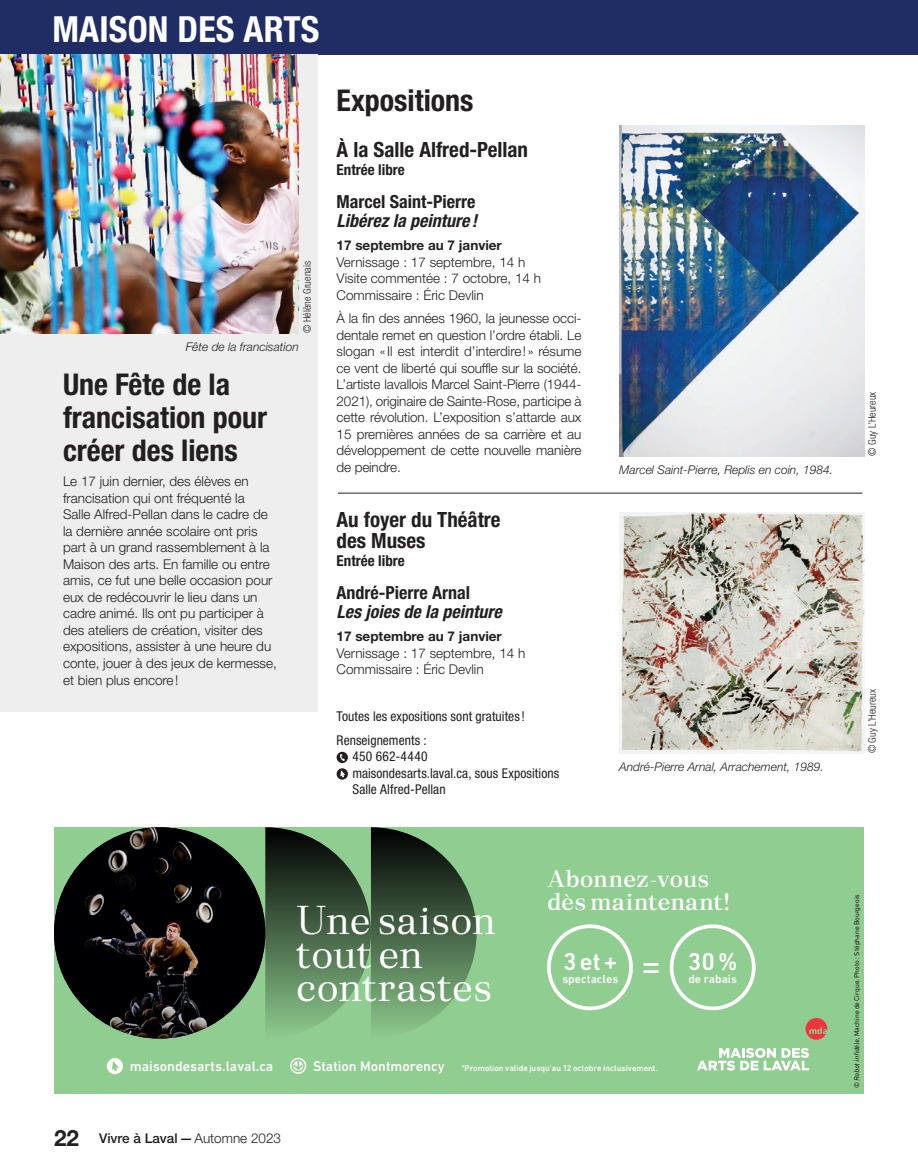
<style>
.page{position:relative;width:918px;height:1175px;background:#fff}
.page>*{position:absolute;margin:0;border:0;box-sizing:border-box;transform-origin:0 0}
.t1{font:40.2px/33.9px "Eckhart Text";letter-spacing:-.005em;color:#fff}
.t2{font:700 condensed 36px "Helvetica Neue LT Std";letter-spacing:.005em;color:#fff}
.t3{font:700 condensed 30px/33px "Helvetica Neue LT Std";color:#231f20}
.t4{font:500 24.75px "DIN Next LT Pro";color:#fff}
.t5{font:600 24px/22.2px "Eckhart Text";letter-spacing:-.005em;color:#fff}
.t6{font:700 condensed 21px/21px "Helvetica Neue LT Std";color:#231f20}
.t7{font:italic 700 condensed 18px "Helvetica Neue LT Std";color:#231f20}
.t8{font:700 condensed 18px "Helvetica Neue LT Std";color:#231f20}
.t9{font:700 condensed 15px "Helvetica Neue LT Std";color:#231f20}
.t10{font:500 14.25px "DIN Next LT Pro";color:#fff}
.t11{font:300 13.5px/16.5px "Helvetica Neue LT Std";color:#231f20}
.t12{font:condensed 13.5px/16.5px "Helvetica Neue LT Std";letter-spacing:.005em;color:#231f20}
.t13{font:700 13.5px "Helvetica Neue LT Std";color:#231f20}
.t14{font:500 13.5px "Helvetica Neue LT Std";color:#231f20}
.t15{font:italic 300 12px "Helvetica Neue LT Std";color:#231f20}
.t16{font:500 12px "DIN Next LT Pro";color:#fff}
.t17{font:300 condensed 10.5px "Helvetica Neue LT Std";color:#231f20}
.t18{font:500 8.7px "DIN Next LT Pro";color:#fff}
.t19{font:7.2px "DIN Next LT Pro";color:#231f20}
.s1{font-weight:400;font-size:36px}
.s2{font-size:14.25px}
.s3{font-weight:700;font-size:22.5px}
.s4{font-weight:300}
.s5{font-style:italic}
</style>
<div class="page">
<div style="left:0;top:0;width:918px;height:54px;background:#202c64"></div>
<div style="left:54px;top:827px;width:810px;height:267px;background:#90cd90"></div>
<svg style="left:806px;top:1018px;width:21px;height:21px"></svg>
<svg style="left:697px;top:1048px;width:112px;height:22px"></svg>
<img style="left:54px;top:827px;width:211px;height:211px;border-radius:106px">
<div style="left:547px;top:924px;width:86px;height:86px;border:4px solid #fff;border-radius:50%"></div>
<div style="left:670px;top:924px;width:86px;height:86px;border:4px solid #fff;border-radius:50%"></div>
<svg style="left:107px;top:1058px;width:16px;height:16px"></svg>
<svg style="left:290px;top:1057px;width:16px;height:16px"></svg>
<svg style="left:292px;top:1059px;width:13px;height:13px"></svg>
<svg style="left:265px;top:827px;width:212px;height:203px"></svg>
<div style="left:0;top:54px;width:318px;height:658px;background:#eeeeef"></div>
<svg style="left:337px;top:751px;width:11px;height:28px"></svg>
<img style="left:0;top:54px;width:299px;height:279px">
<img style="left:619px;top:125px;width:245px;height:331px">
<img style="left:619px;top:512px;width:245px;height:241px">
<hr style="left:338px;top:493px;width:524px;height:1px;background:#231f20">
<h2 class="t2" style="left:52px;top:7px;width:269px">MAISON DES ARTS</h2>
<p class="t17" style="left:301px;top:333px;width:73px;rotate:-90deg">© Hélène Gruenais</p>
<p class="t15" style="left:186px;top:339px;width:114px">Fête de la francisation</p>
<h3 class="t3" style="left:63px;top:367px;width:206px">Une Fête de la francisation pour créer des liens</h3>
<p class="t11" style="left:63px;top:473px;width:215px">Le 17 juin dernier, des élèves en francisation qui ont fréquenté la<br>Salle Alfred-Pellan dans le cadre de la dernière année scolaire ont pris part à un grand rassemblement à la Maison des arts. En famille ou entre amis, ce fut une belle occasion pour eux de redécouvrir le lieu dans un cadre animé. Ils ont pu participer à des ateliers de création, visiter des expositions, assister à une heure du conte, jouer à des jeux de kermesse, et bien plus encore!</p>
<h3 class="t3" style="left:337px;top:84px;width:139px">Expositions</h3>
<h3 class="t6" style="left:337px;top:138px;width:193px">À la Salle Alfred-Pellan</h3>
<p class="t9" style="left:337px;top:160px;width:70px">Entrée libre</p>
<h3 class="t8" style="left:337px;top:190px;width:140px">Marcel Saint-Pierre</h3>
<h3 class="t7" style="left:337px;top:210px;width:142px">Libérez la peinture !</h3>
<p class="t13" style="left:337px;top:237px;width:167px">17 septembre au 7 janvier</p>
<p class="t11" style="left:337px;top:253px;width:206px">Vernissage : 17 septembre, 14 h<br>Visite commentée : 7 octobre, 14 h<br>Commissaire : Éric Devlin</p>
<p class="t11" style="left:337px;top:310px;width:246px;text-align:justify">À la fin des années 1960, la jeunesse occi&shy;dentale remet en question l’ordre établi. Le slogan « Il est interdit d’interdire! » résume ce vent de liberté qui souffle sur la société.<br>L’artiste lavallois Marcel Saint-Pierre (1944- 2021), originaire de Sainte-Rose, participe à cette révolution. L’exposition s’attarde aux 15 premières années de sa carrière et au développement de cette nouvelle manière de peindre.</p>
<h3 class="t6" style="left:337px;top:508px;width:165px">Au foyer du Théâtre des Muses</h3>
<p class="t9" style="left:337px;top:551px;width:70px">Entrée libre</p>
<h3 class="t8" style="left:337px;top:581px;width:135px">André-Pierre Arnal</h3>
<h3 class="t7" style="left:337px;top:601px;width:167px">Les joies de la peinture</h3>
<p class="t13" style="left:337px;top:628px;width:167px">17 septembre au 7 janvier</p>
<p class="t11" style="left:337px;top:644px;width:190px">Vernissage : 17 septembre, 14 h<br>Commissaire : Éric Devlin</p>
<p class="t12" style="left:337px;top:705px;width:190px;line-height:23.2px">Toutes les expositions sont gratuites !<br>Renseignements :</p>
<p class="t12" style="left:352px;top:748px;width:208px">450 662-4440<br>maisondesarts.laval.ca, sous Expositions<br>Salle Alfred-Pellan</p>
<p class="t15" style="left:619px;top:462px;width:215px">Marcel Saint-Pierre, Replis en coin, 1984.</p>
<p class="t15" style="left:619px;top:759px;width:206px">André-Pierre Arnal, Arrachement, 1989.</p>
<p class="t17" style="left:866px;top:456px;width:66px;rotate:-90deg">© Guy L’Heureux</p>
<p class="t17" style="left:866px;top:753px;width:66px;rotate:-90deg">© Guy L’Heureux</p>
<h1 class="t1" style="left:296px;top:902px;width:202px">Une saison tout en contrastes</h1>
<h3 class="t5" style="left:547px;top:867px;width:185px">Abonnez-vous dès maintenant!</h3>
<h3 class="t4" style="left:563px;top:947px;width:176px">3 et + <span class="s1">=</span> 30 %</h3>
<p class="t16" style="left:688px;top:972px;width:50px">de rabais</p>
<p class="t16" style="left:562px;top:972px;width:58px">spectacles</p>
<p class="t10" style="left:130px;top:1057px;width:145px">maisondesarts.laval.ca</p>
<p class="t18" style="left:313px;top:1062px;width:346px"><span class="s2">Station Montmorency</span> *Promotion valide jusqu’au 12 octobre inclusivement.</p>
<p class="t14" style="left:54px;top:1129px;width:229px"><span class="s3">22</span> Vivre à Laval—<span class="s4">Automne 2023</span></p>
<p class="t19" style="left:853px;top:1088px;width:196px;rotate:-90deg">© <span class="s5">Robotinfidèle</span>, Machine de Cirque. Photo : Stéphane Bourgeois</p>
</div>
